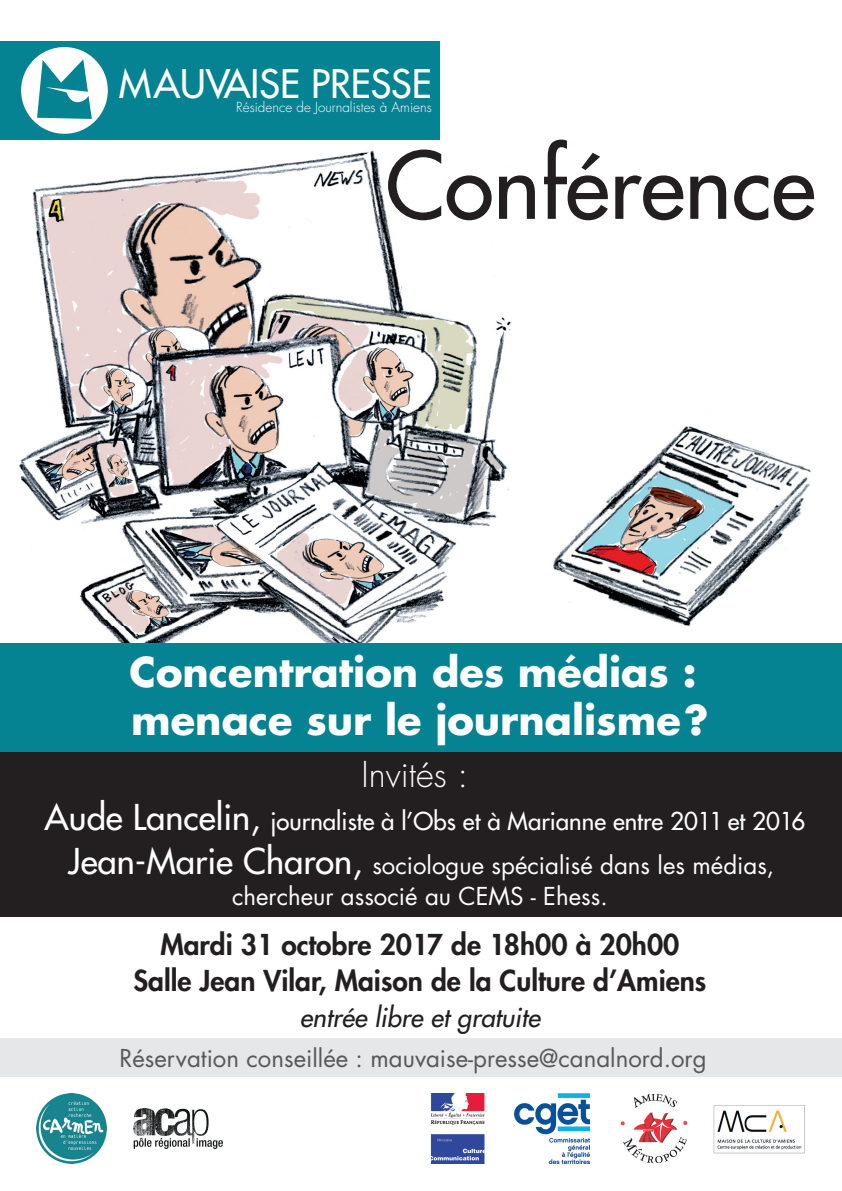
<style>
.page{position:relative;width:842px;height:1191px;background:#fff}
.page>*{position:absolute;margin:0;border:0;box-sizing:border-box;transform-origin:0 0}
.t1{font:90px "Futura";color:#231f20}
.t2{font:700 40px/48px "Futura";color:#fff}
.t3{font:38.3px "Futura";color:#fff}
.t4{font:300 34.6px "Futura";color:#fff}
.t5{font:800 28px/36px "Futura";color:#231f20;text-align:center}
.t6{font:italic 26px "Futura";color:#231f20}
.t7{font:24px/44px "Futura";color:#fff;text-align:center}
.t8{font:24px "Futura";color:#57585a}
.t9{font:24px "Futura";color:#fff}
.t10{font:300 13.5px "Futura";color:#fff}
.s1{font-size:34.6px}
.s2{font-style:inherit}
</style>
<div class="page">
<svg style="left:0;top:916px;width:842px;height:248px"></svg>
<img style="left:19px;top:150px;width:493px;height:492px">
<img style="left:553px;top:426px;width:258px;height:201px">
<div style="left:0;top:701px;width:842px;height:215px;background:#231f20"></div>
<div style="left:0;top:1038px;width:842px;height:38px;background:#e6e7e9"></div>
<div style="left:0;top:642px;width:842px;height:109px;background:#058392"></div>
<div style="left:0;top:42px;width:440px;height:98px;background:#058392"></div>
<svg style="left:21px;top:47px;width:87px;height:87px"></svg>
<img style="left:133px;top:1108px;width:89px;height:40px">
<img style="left:621px;top:1094px;width:66px;height:69px">
<img style="left:515px;top:1093px;width:75px;height:70px">
<img style="left:430px;top:1093px;width:56px;height:70px">
<img style="left:37px;top:1093px;width:69px;height:70px">
<img style="left:697px;top:1094px;width:121px;height:69px">
<h3 class="t3" style="left:119px;top:60px;width:314px">MAUVAISE PRESSE</h3>
<p class="t10" style="left:236px;top:99px;width:197px">Résidence de Journalistes à Amiens</p>
<h1 class="t1" style="left:385px;top:129px;width:432px">Conférence</h1>
<h2 class="t2" style="left:130px;top:647px;width:580px">Concentration des médias : menace sur le journalisme?</h2>
<h3 class="t4" style="left:362px;top:753px;width:108px">Invités :</h3>
<p class="t7" style="left:45px;top:799px;width:762px"><span class="s1">Aude Lancelin,</span> journaliste à l’Obs et à Marianne entre 2011 et 2016<br><span class="s1">Jean-Marie Charon,</span> <span class="s2">sociologue spécialisé dans les médias,</span></p>
<p class="t9" style="left:232px;top:880px;width:377px">chercheur associé au CEMS - Ehess.</p>
<p class="t5" style="left:134px;top:926px;width:574px">Mardi 31 octobre 2017 de 18h00 à 20h00<br>Salle Jean Vilar, Maison de la Culture d’Amiens</p>
<p class="t6" style="left:300px;top:1000px;width:242px">entrée libre et gratuite</p>
<p class="t8" style="left:119px;top:1042px;width:589px">Réservation conseillée : mauvaise-presse@canalnord.org</p>
</div>
